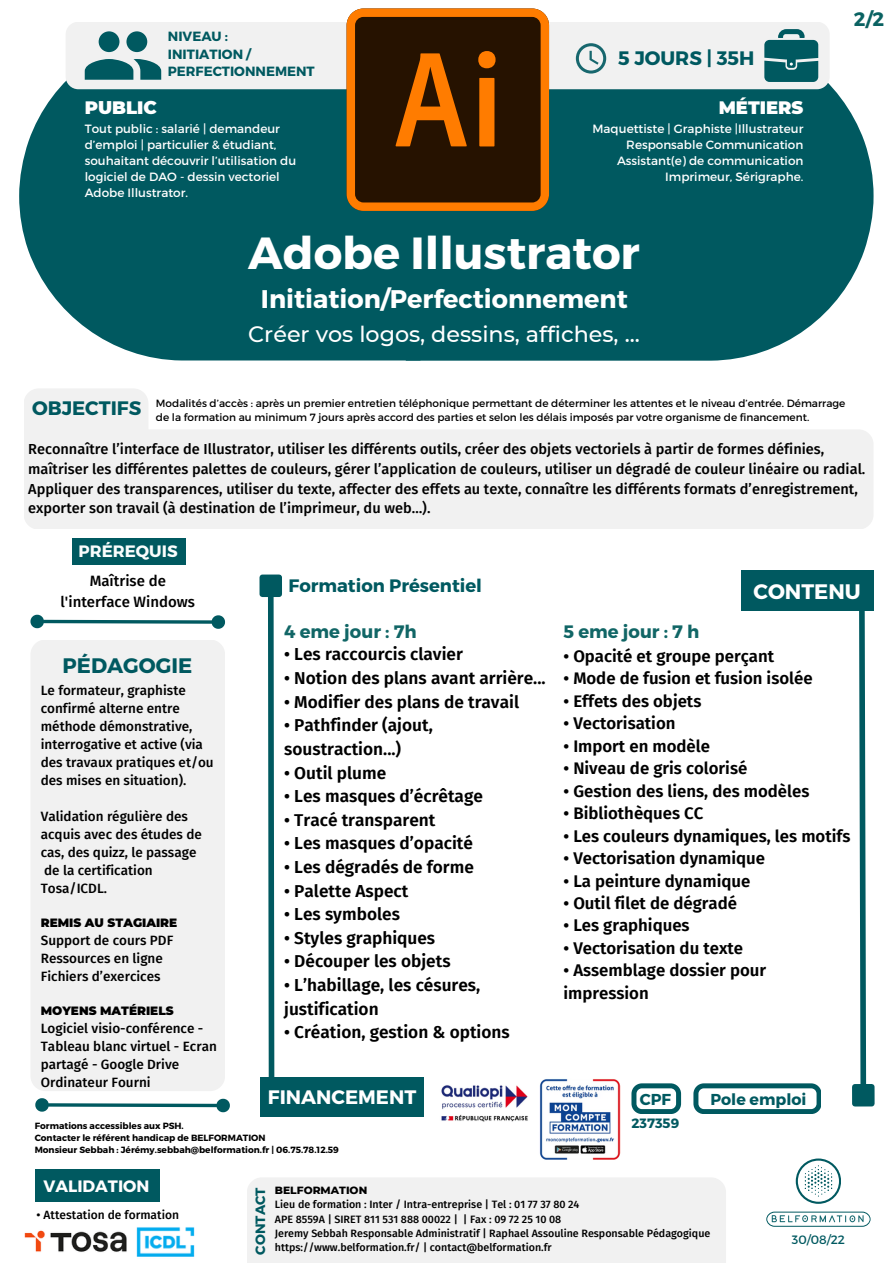
<style>
.page{position:relative;width:893px;height:1264px;background:#fff}
.page>*{position:absolute;margin:0;border:0;box-sizing:border-box;transform-origin:0 0}
.t1{font:700 45px "Montserrat";color:#fff}
.t2{font:700 25.5px "Montserrat";color:#fff}
.t3{font:500 22.2px "Montserrat";color:#fff}
.t4{font:700 21px "Montserrat";color:#005960}
.t5{font:700 21px "Montserrat";color:#fff}
.t6{font:700 19.5px "Montserrat";color:#005960}
.t7{font:700 19.5px "Montserrat";color:#fff}
.t8{font:700 19.5px "Montserrat";color:#0a6262}
.t9{font:700 18px "Montserrat";color:#166}
.t10{font:700 18px "Montserrat";color:#005960}
.t11{font:900 18px "Montserrat";color:#fff}
.t12{font:600 17.25px/23.5px "Fira Sans";color:#000}
.t13{font:600 16.8px/22.5px "Fira Sans";color:#000}
.t14{font:700 16.5px "Montserrat";color:#fff}
.t15{font:700 16.5px "Montserrat";color:#fafdfd}
.t16{font:700 15.75px "Montserrat";color:#005960}
.t17{font:500 15px/20.2px "Fira Sans";color:#000;text-align:center}
.t18{font:500 14.55px/19.6px "Fira Sans";color:#000}
.t19{font:500 13.5px/18px "Fira Sans";color:#000}
.t20{font:700 13.5px "Montserrat";color:#005960}
.t21{font:700 13.35px "Montserrat";color:#005960}
.t22{font:12.15px "Montserrat";color:#005960}
.t23{font:12px/16px "Montserrat";color:#fff}
.t24{font:900 12px "Montserrat";color:#000}
.t25{font:500 12px "Fira Sans";color:#000}
.t26{font:500 10.65px "Fira Sans";color:#000}
.t27{font:800 10.65px "Montserrat";color:#000}
.t28{font:10.5px/14px "Montserrat";color:#000}
.t29{font:700 9px "Montserrat";color:#000}
</style>
<div class="page">
<svg style="left:267px;top:597px;width:8px;height:479px"></svg>
<div style="left:262px;top:577px;width:17px;height:17px;background:#005960"></div>
<div style="left:259px;top:574px;width:23px;height:23px;border:6px solid #005960"></div>
<svg style="left:859px;top:611px;width:8px;height:472px"></svg>
<div style="left:854px;top:1086px;width:17px;height:17px;background:#005960"></div>
<div style="left:852px;top:1083px;width:22px;height:23px;border:6px solid #005960"></div>
<svg style="left:19px;top:80px;width:387px;height:280px;background:#12656b"></svg>
<div style="left:406px;top:80px;width:467px;height:280px;background:#005960"></div>
<div style="left:66px;top:22px;width:763px;height:67px;background:#f1f1f1;border-radius:13px"></div>
<svg style="left:85px;top:31px;width:76px;height:49px"></svg>
<svg style="left:764px;top:29px;width:54px;height:53px"></svg>
<div style="left:741px;top:571px;width:132px;height:40px;background:#005960"></div>
<div style="left:260px;top:1076px;width:164px;height:40px;background:#005960"></div>
<div style="left:24px;top:388px;width:124px;height:141px;background:#f1f1f1;border-radius:15px"></div>
<div style="left:104px;top:429px;width:769px;height:100px;background:#f1f1f1;border-radius:15px"></div>
<svg style="left:346px;top:8px;width:203px;height:203px;background:#5e2e01"></svg>
<svg style="left:576px;top:43px;width:30px;height:31px"></svg>
<svg style="left:693px;top:1083px;width:128px;height:31px"></svg>
<svg style="left:631px;top:1083px;width:50px;height:31px"></svg>
<img style="left:539px;top:1079px;width:82px;height:81px">
<img style="left:441px;top:1085px;width:87px;height:37px">
<div style="left:247px;top:1178px;width:479px;height:84px;background:#f1f1f1"></div>
<svg style="left:30px;top:614px;width:195px;height:15px"></svg>
<svg style="left:35px;top:1098px;width:195px;height:15px"></svg>
<div style="left:35px;top:1169px;width:124px;height:32px;background:#005960"></div>
<div style="left:72px;top:538px;width:114px;height:27px;background:#005960"></div>
<div style="left:30px;top:639px;width:195px;height:452px;background:#f1f1f1;border-radius:15px"></div>
<img style="left:24px;top:1230px;width:103px;height:22px">
<img style="left:136px;top:1227px;width:59px;height:30px">
<svg style="left:794px;top:1156px;width:48px;height:49px"></svg>
<svg style="left:795px;top:1158px;width:46px;height:45px"></svg>
<div style="left:797px;top:1160px;width:41px;height:41px;background:#fff;border-radius:50%"></div>
<svg style="left:804px;top:1165px;width:28px;height:31px"></svg>
<svg style="left:765px;top:1210px;width:106px;height:17px"></svg>
<svg style="left:766px;top:1211px;width:104px;height:15px"></svg>
<img style="left:771px;top:1213px;width:92px;height:11px">
<p class="t21" style="left:168px;top:27px;width:62px">NIVEAU :</p>
<p class="t21" style="left:168px;top:45px;width:85px">INITIATION /</p>
<p class="t21" style="left:168px;top:63px;width:148px">PERFECTIONNEMENT</p>
<p class="t11" style="left:85px;top:96px;width:74px">PUBLIC</p>
<p class="t23" style="left:85px;top:120px;width:213px">Tout public : salarié | demandeur d’emploi | particulier &amp; étudiant, souhaitant découvrir l’utilisation du logiciel de DAO - dessin vectoriel<br>Adobe Illustrator.</p>
<p class="t6" style="left:618px;top:45px;width:138px">5 JOURS | 35H</p>
<p class="t11" style="left:718px;top:96px;width:86px">MÉTIERS</p>
<p class="t23" style="left:592px;top:120px;width:212px;text-align:right">Maquettiste | Graphiste |Illustrateur<br>Responsable Communication<br>Assistant(e) de communication<br>Imprimeur, Sérigraphe.</p>
<p class="t1" style="left:248px;top:223px;width:393px">Adobe Illustrator</p>
<p class="t2" style="left:261px;top:282px;width:368px">Initiation/Perfectionnement</p>
<p class="t3" style="left:248px;top:320px;width:393px">Créer vos logos, dessins, affiches, ...</p>
<p class="t8" style="left:853px;top:7px;width:32px">2/2</p>
<p class="t6" style="left:32px;top:396px;width:111px">OBJECTIFS</p>
<p class="t28" style="left:156px;top:395px;width:691px">Modalités d’accès : après un premier entretien téléphonique permettant de déterminer les attentes et le niveau d’entrée. Démarrage de la formation au minimum 7 jours après accord des parties et selon les délais imposés par votre organisme de financement.</p>
<p class="t18" style="left:28px;top:439px;width:838px">Reconnaître l’interface de Illustrator, utiliser les différents outils, créer des objets vectoriels à partir de formes définies, maîtriser les différentes palettes de couleurs, gérer l’application de couleurs, utiliser un dégradé de couleur linéaire ou radial.</p>
<p class="t18" style="left:28px;top:479px;width:831px">Appliquer des transparences, utiliser du texte, affecter des effets au texte, connaître les différents formats d’enregistrement, exporter son travail (à destination de l’imprimeur, du web…).</p>
<p class="t15" style="left:79px;top:540px;width:100px">PRÉREQUIS</p>
<p class="t17" style="left:61px;top:571px;width:136px">Maîtrise de l'interface Windows</p>
<p class="t4" style="left:63px;top:652px;width:131px">PÉDAGOGIE</p>
<p class="t19" style="left:41px;top:682px;width:174px">Le formateur, graphiste confirmé alterne entre méthode démonstrative, interrogative et active (via des travaux pratiques et/ou des mises en situation).</p>
<p class="t19" style="left:41px;top:807px;width:162px">Validation régulière des acquis avec des études de cas, des quizz, le passage de la certification<br>Tosa/ICDL.</p>
<p class="t24" style="left:41px;top:915px;width:138px">REMIS AU STAGIAIRE</p>
<p class="t19" style="left:41px;top:931px;width:134px">Support de cours PDF<br>Ressources en ligne</p>
<p class="t19" style="left:41px;top:967px;width:121px">Fichiers d’exercices</p>
<p class="t24" style="left:41px;top:1003px;width:134px">MOYENS MATÉRIELS</p>
<p class="t19" style="left:41px;top:1019px;width:177px">Logiciel visio-conférence -<br>Tableau blanc virtuel - Ecran partagé - Google Drive</p>
<p class="t19" style="left:41px;top:1073px;width:111px">Ordinateur Fourni</p>
<p class="t10" style="left:288px;top:573px;width:195px">Formation Présentiel</p>
<p class="t9" style="left:284px;top:620px;width:134px">4 eme jour : 7h</p>
<p class="t12" style="left:284px;top:643px;width:180px">• Les raccourcis clavier</p>
<p class="t12" style="left:284px;top:666px;width:263px">• Notion des plans avant arrière...</p>
<p class="t12" style="left:284px;top:690px;width:236px">• Modifier des plans de travail</p>
<p class="t12" style="left:284px;top:713px;width:150px">• Pathfinder (ajout, soustraction...)</p>
<p class="t12" style="left:284px;top:761px;width:103px">• Outil plume</p>
<p class="t12" style="left:284px;top:784px;width:200px">• Les masques d’écrêtage</p>
<p class="t12" style="left:284px;top:808px;width:153px">• Tracé transparent</p>
<p class="t12" style="left:284px;top:831px;width:190px">• Les masques d’opacité</p>
<p class="t12" style="left:284px;top:855px;width:191px">• Les dégradés de forme</p>
<p class="t12" style="left:284px;top:879px;width:126px">• Palette Aspect</p>
<p class="t12" style="left:284px;top:902px;width:117px">• Les symboles</p>
<p class="t12" style="left:284px;top:926px;width:152px">• Styles graphiques</p>
<p class="t12" style="left:284px;top:949px;width:168px">• Découper les objets</p>
<p class="t12" style="left:284px;top:973px;width:197px">• L’habillage, les césures, justification</p>
<p class="t12" style="left:284px;top:1020px;width:227px">• Création, gestion &amp; options</p>
<p class="t5" style="left:753px;top:578px;width:109px">CONTENU</p>
<p class="t9" style="left:563px;top:620px;width:137px">5 eme jour : 7 h</p>
<p class="t13" style="left:563px;top:644px;width:212px">• Opacité et groupe perçant</p>
<p class="t13" style="left:563px;top:667px;width:251px">• Mode de fusion et fusion isolée</p>
<p class="t13" style="left:563px;top:689px;width:139px">• Effets des objets</p>
<p class="t13" style="left:563px;top:712px;width:113px">• Vectorisation</p>
<p class="t13" style="left:563px;top:734px;width:148px">• Import en modèle</p>
<p class="t13" style="left:563px;top:757px;width:185px">• Niveau de gris colorisé</p>
<p class="t13" style="left:563px;top:779px;width:247px">• Gestion des liens, des modèles</p>
<p class="t13" style="left:563px;top:802px;width:141px">• Bibliothèques CC</p>
<p class="t13" style="left:563px;top:824px;width:288px">• Les couleurs dynamiques, les motifs</p>
<p class="t13" style="left:563px;top:847px;width:203px">• Vectorisation dynamique</p>
<p class="t13" style="left:563px;top:869px;width:188px">• La peinture dynamique</p>
<p class="t13" style="left:563px;top:892px;width:175px">• Outil filet de dégradé</p>
<p class="t13" style="left:563px;top:914px;width:128px">• Les graphiques</p>
<p class="t13" style="left:563px;top:937px;width:181px">• Vectorisation du texte</p>
<p class="t13" style="left:563px;top:959px;width:204px">• Assemblage dossier pour impression</p>
<p class="t7" style="left:268px;top:1083px;width:150px">FINANCEMENT</p>
<p class="t16" style="left:639px;top:1089px;width:33px">CPF</p>
<p class="t16" style="left:710px;top:1089px;width:97px">Pole emploi</p>
<p class="t20" style="left:631px;top:1114px;width:49px">237359</p>
<p class="t29" style="left:35px;top:1120px;width:151px">Formations accessibles aux PSH.</p>
<p class="t29" style="left:35px;top:1132px;width:232px">Contacter le référent handicap de BELFORMATION</p>
<p class="t29" style="left:35px;top:1144px;width:306px">Monsieur Sebbah : Jérémy.sebbah@belformation.fr | 06.75.78.12.59</p>
<p class="t14" style="left:43px;top:1175px;width:108px">VALIDATION</p>
<p class="t20" style="left:251px;top:1254px;width:68px;rotate:-90deg">CONTACT</p>
<p class="t27" style="left:275px;top:1183px;width:94px">BELFORMATION</p>
<p class="t26" style="left:275px;top:1198px;width:306px">Lieu de formation : Inter / Intra-entreprise | Tel : 01 77 37 80 24</p>
<p class="t26" style="left:275px;top:1212px;width:288px">APE 8559A | SIRET 811 531 888 00022 | | Fax : 09 72 25 10 08</p>
<p class="t26" style="left:275px;top:1226px;width:437px">Jeremy Sebbah Responsable Administratif | Raphael Assouline Responsable Pédagogique</p>
<p class="t26" style="left:275px;top:1241px;width:278px">https://www.belformation.fr/ | contact@belformation.fr</p>
<p class="t25" style="left:37px;top:1207px;width:144px">• Attestation de formation</p>
<p class="t22" style="left:791px;top:1231px;width:55px">30/08/22</p>
</div>
